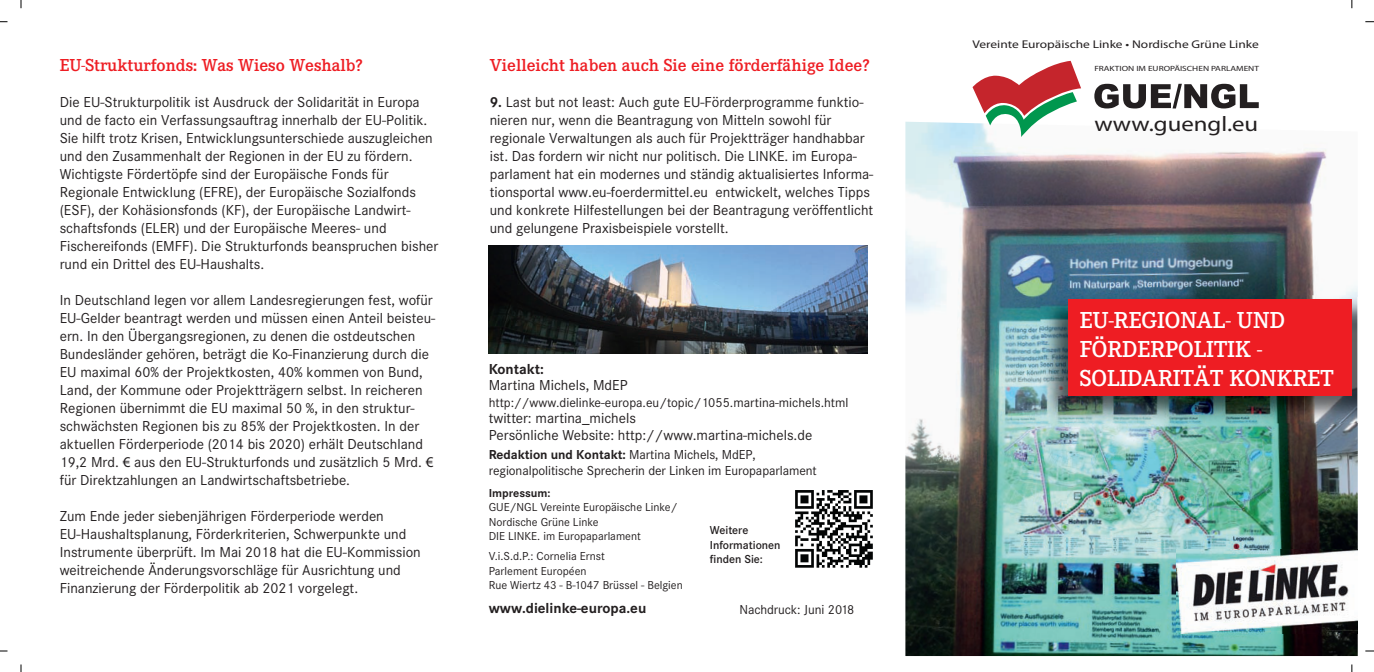
<style>
.page{position:relative;width:1374px;height:672px;background:#fff}
.page>*{position:absolute;margin:0;border:0;box-sizing:border-box;transform-origin:0 0}
.t1{font:600 24px/28.8px "Corporate E";color:#fff}
.t2{font:21.15px "Myriad Pro";color:#231f20;scale:1.17 1}
.t3{font:600 18px "Corporate E";color:#ee1d23}
.t4{font:15px/18px "Corporate S";color:#231f20}
.t5{font:700 15px "Corporate S";color:#231f20}
.t6{font:13.5px/16.2px "Corporate S";letter-spacing:-.005em;color:#231f20}
.t7{font:12px/14.4px "Corporate S";color:#231f20}
.t8{font:600 12px/14.4px "Corporate S";color:#231f20}
.t9{font:700 12px "Corporate S";color:#231f20}
.t10{font:11.25px "Myriad Pro";color:#231f20;scale:1.19 1}
.t11{font:7.5px "Myriad Pro";color:#231f20;scale:1.24 1}
.s1{font-family:"Myriad Pro"}
.s2{font-weight:700}
</style>
<div class="page">
<img style="left:905px;top:122px;width:453px;height:534px">
<img style="left:1177px;top:549px;width:180px;height:84px">
<svg style="left:973px;top:61px;width:108px;height:76px"></svg>
<svg style="left:1094px;top:84px;width:165px;height:24px"></svg>
<img style="left:795px;top:490px;width:78px;height:78px">
<img style="left:1040px;top:295px;width:264px;height:128px">
<img style="left:1304px;top:295px;width:53px;height:128px">
<div style="left:1068px;top:299px;width:284px;height:97px;background:#ee1d23"></div>
<img style="left:489px;top:246px;width:378px;height:107px">
<svg style="left:0;top:21px;width:8px;height:2px"></svg>
<svg style="left:1365px;top:21px;width:9px;height:2px"></svg>
<svg style="left:0;top:650px;width:8px;height:2px"></svg>
<svg style="left:1365px;top:650px;width:9px;height:2px"></svg>
<svg style="left:20px;top:0;width:2px;height:8px"></svg>
<svg style="left:20px;top:665px;width:2px;height:7px"></svg>
<svg style="left:1351px;top:0;width:2px;height:8px"></svg>
<svg style="left:1351px;top:665px;width:2px;height:7px"></svg>
<p class="t3" style="left:60px;top:55px;width:305px">EU-Strukturfonds: Was Wieso Weshalb?</p>
<p class="t4" style="left:60px;top:93px;width:380px">Die EU-Strukturpolitik ist Ausdruck der Solidarität in Europa und de facto ein Verfassungsauftrag innerhalb der EU-Politik.<br>Sie hilft trotz Krisen, Entwicklungsunterschiede auszugleichen und den Zusammenhalt der Regionen in der EU zu fördern.<br>Wichtigste Fördertöpfe sind der Europäische Fonds für Regionale Entwicklung (EFRE), der Europäische Sozialfonds (ESF), der Kohäsionsfonds (KF), der Europäische Landwirt&shy;schaftsfonds (ELER) und der Europäische Meeres- und Fischereifonds (EMFF). Die Strukturfonds beanspruchen bisher rund ein Drittel des EU-Haushalts.</p>
<p class="t4" style="left:60px;top:291px;width:377px">In Deutschland legen vor allem Landesregierungen fest, wofür EU-Gelder beantragt werden und müssen einen Anteil beisteu&shy;ern. In den Übergangsregionen, zu denen die ostdeutschen Bundesländer gehören, beträgt die Ko-Finanzierung durch die EU maximal 60% der Projektkosten, 40% kommen von Bund, Land, der Kommune oder Projektträgern selbst. In reicheren Regionen übernimmt die EU maximal 50 %, in den struktur&shy;schwächsten Regionen bis zu 85% der Projektkosten. In der aktuellen Förderperiode (2014 bis 2020) erhält Deutschland 19,2 Mrd. <span class="s1">€</span> aus den EU-Strukturfonds und zusätzlich 5 Mrd. <span class="s1">€ </span>für Direktzahlungen an Landwirtschaftsbetriebe.</p>
<p class="t4" style="left:60px;top:507px;width:363px">Zum Ende jeder siebenjährigen Förderperiode werden EU-Haushaltsplanung, Förderkriterien, Schwerpunkte und Instrumente überprüft. Im Mai 2018 hat die EU-Kommission weitreichende Änderungsvorschläge für Ausrichtung und Finanzierung der Förderpolitik ab 2021 vorgelegt.</p>
<p class="t3" style="left:490px;top:55px;width:381px">Vielleicht haben auch Sie eine förderfähige Idee?</p>
<p class="t4" style="left:490px;top:93px;width:385px"><span class="s2">9.</span> Last but not least: Auch gute EU-Förderprogramme funktio&shy;nieren nur, wenn die Beantragung von Mitteln sowohl für regionale Verwaltungen als auch für Projektträger handhabbar ist. Das fordern wir nicht nur politisch. Die LINKE. im Europa&shy;parlament hat ein modernes und ständig aktualisiertes Informa&shy;tionsportal www.eu-foerdermittel.eu entwickelt, welches Tipps und konkrete Hilfestellungen bei der Beantragung veröffentlicht und gelungene Praxisbeispiele vorstellt.</p>
<p class="t5" style="left:489px;top:360px;width:57px">Kontakt:</p>
<p class="t4" style="left:489px;top:376px;width:140px">Martina Michels, MdEP</p>
<p class="t6" style="left:489px;top:394px;width:361px">http://www.dielinke-europa.eu/topic/1055.martina-michels.html</p>
<p class="t4" style="left:489px;top:410px;width:325px;line-height:16.5px">twitter: martina_michels<br>Persönliche Website: http://www.martina-michels.de</p>
<p class="t6" style="left:489px;top:447px;width:330px"><span class="s2">Redaktion und Kontakt:</span> Martina Michels, MdEP, regionalpolitische Sprecherin der Linken im Europaparlament</p>
<p class="t9" style="left:489px;top:486px;width:63px">Impressum:</p>
<p class="t7" style="left:489px;top:500px;width:190px">GUE/NGL Vereinte Europäische Linke/<br>Nordische Grüne Linke<br>DIE LINKE. im Europaparlament</p>
<p class="t7" style="left:489px;top:549px;width:196px">V.i.S.d.P.: Cornelia Ernst<br>Parlement Européen<br>Rue Wiertz 43 - B-1047 Brüssel - Belgien</p>
<p class="t5" style="left:489px;top:600px;width:159px">www.dielinke-europa.eu</p>
<p class="t6" style="left:740px;top:601px;width:116px">Nachdruck: Juni 2018</p>
<p class="t8" style="left:710px;top:523px;width:72px">Weitere<br>Informationen finden Sie:</p>
<p class="t10" style="left:973px;top:38px;width:242px">Vereinte Europäische Linke • Nordische Grüne Linke</p>
<p class="t11" style="left:1094px;top:64px;width:134px">FRAKTION IM EUROPÄISCHEN PARLAMENT</p>
<h2 class="t2" style="left:1094px;top:113px;width:142px">www.guengl.eu</h2>
<h1 class="t1" style="left:1080px;top:306px;width:255px">EU-REGIONAL- UND<br>FÖRDERPOLITIK -<br>SOLIDARITÄT KONKRET</h1>
</div>
